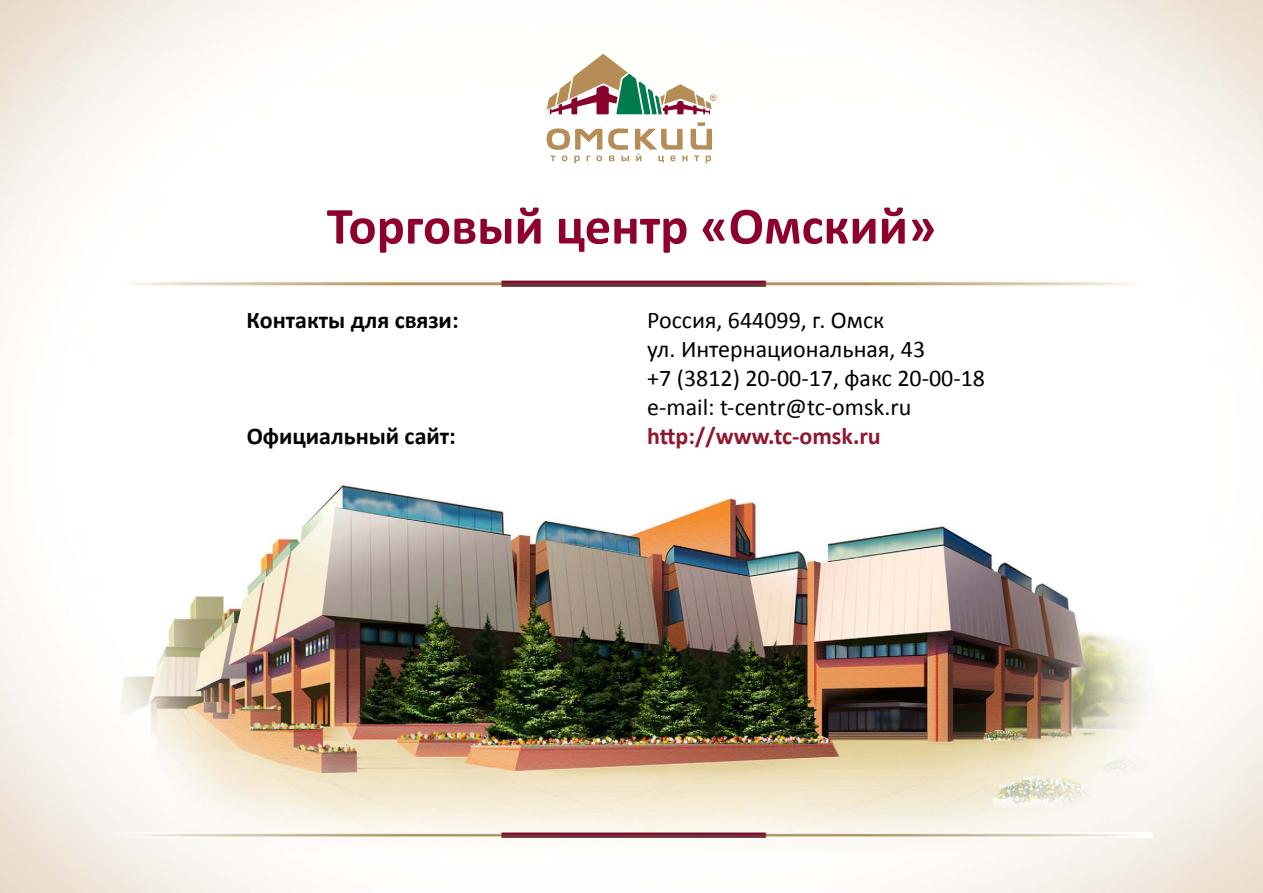
<style>
.page{position:relative;width:1263px;height:893px;background:#fff}
.page>*{position:absolute;margin:0;border:0;box-sizing:border-box;transform-origin:0 0}
.t1{font:700 52.5px "Calibri";color:#8e012c}
.t2{font:24px/28.8px "Calibri";color:#000}
.t3{font:700 24px "Calibri";color:#000}
.t4{font:700 24px "Calibri";color:#8e182f}
</style>
<div class="page">
<img style="left:0;top:0;width:1263px;height:893px">
<svg style="left:546px;top:122px;width:166px;height:41px"></svg>
<svg style="left:547px;top:54px;width:169px;height:60px"></svg>
<img style="left:111px;top:832px;width:1041px;height:6px">
<img style="left:111px;top:281px;width:1041px;height:5px">
<h1 class="t1" style="left:327px;top:192px;width:611px">Торговый центр «Омский»</h1>
<p class="t3" style="left:247px;top:305px;width:213px">Контакты для связи:</p>
<p class="t2" style="left:647px;top:306px;width:339px">Россия, 644099, г. Омск<br>ул. Интернациональная, 43<br>+7 (3812) 20-00-17, факс 20-00-18 e-mail: t-centr@tc-omsk.ru</p>
<p class="t3" style="left:247px;top:420px;width:211px">Официальный сайт:</p>
<p class="t4" style="left:647px;top:420px;width:235px">http://www.tc-omsk.ru</p>
</div>
